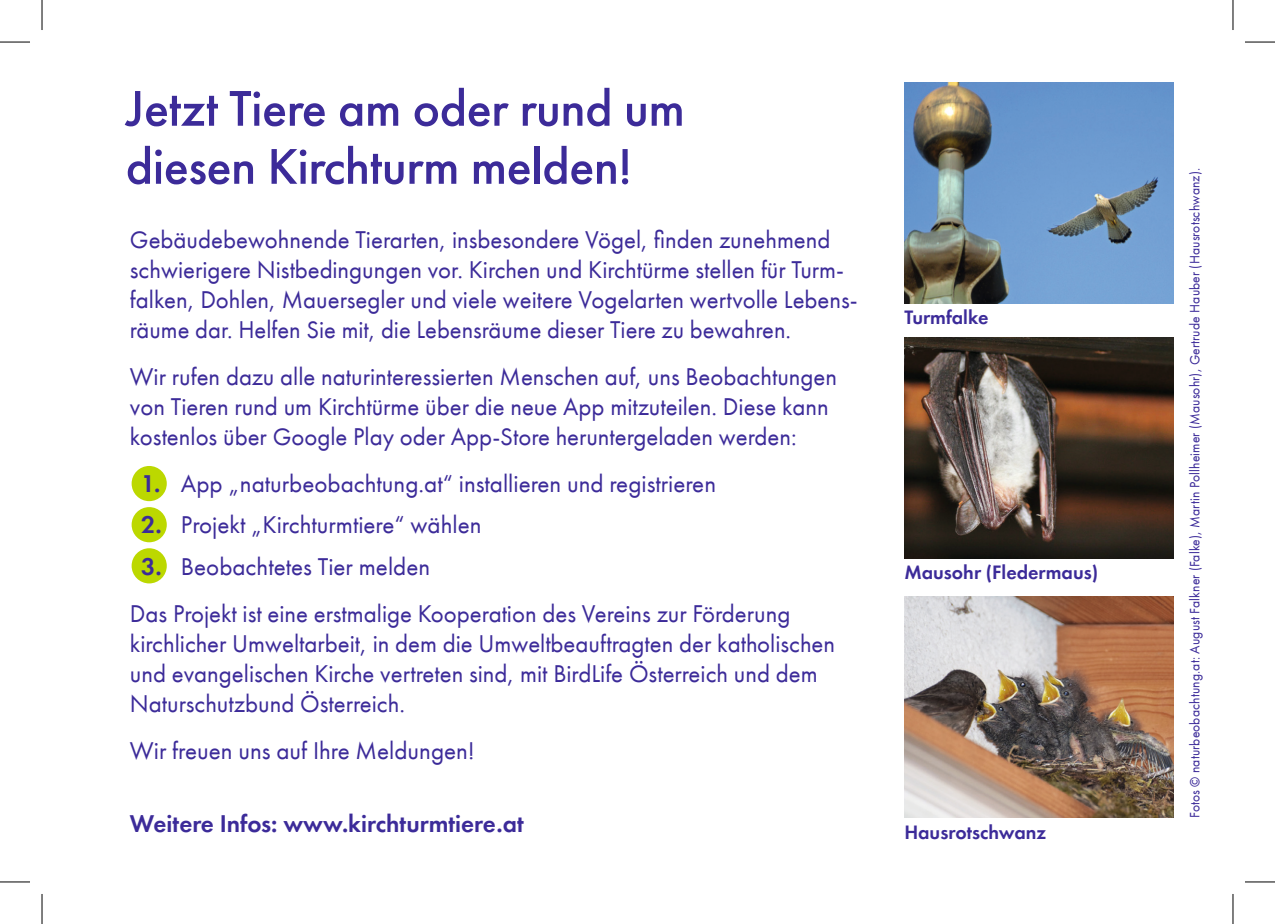
<style>
.page{position:relative;width:1275px;height:924px;background:#fff}
.page>*{position:absolute;margin:0;border:0;box-sizing:border-box;transform-origin:0 0}
.t1{font:500 52px/58px "Futura PT";letter-spacing:-.01em;color:#3c2b99}
.t2{font:25px/30px "Futura PT";color:#3c2b99}
.t3{font:600 25px "Futura PT";color:#3c2b99}
.t4{font:600 20px "Futura PT";color:#3c2b99}
.t5{font:14px "Futura PT";letter-spacing:.01em;color:#3c2b99}
.s1{font-weight:600}
</style>
<div class="page">
<img style="left:904px;top:82px;width:269px;height:222px">
<img style="left:904px;top:337px;width:269px;height:221px">
<img style="left:904px;top:596px;width:269px;height:221px">
<div style="left:132px;top:548px;width:35px;height:35px;background:#bcd800;border-radius:50%"></div>
<div style="left:132px;top:507px;width:35px;height:35px;background:#bcd800;border-radius:50%"></div>
<div style="left:132px;top:465px;width:35px;height:36px;background:#bcd800;border-radius:50%"></div>
<hr style="left:0;top:42px;width:30px;height:1px;background:#000">
<hr style="left:1245px;top:42px;width:30px;height:1px;background:#000">
<hr style="left:0;top:881px;width:30px;height:1px;background:#000">
<hr style="left:1245px;top:881px;width:30px;height:1px;background:#000">
<hr style="left:42px;top:0;width:1px;height:30px;background:#000">
<hr style="left:42px;top:893px;width:1px;height:30px;background:#000">
<hr style="left:1232px;top:0;width:1px;height:30px;background:#000">
<hr style="left:1232px;top:893px;width:1px;height:30px;background:#000">
<h1 class="t1" style="left:126px;top:79px;width:561px">Jetzt Tiere am oder rund um diesen Kirchturm melden!</h1>
<p class="t2" style="left:130px;top:224px;width:729px">Gebäudebewohnende Tierarten, insbesondere Vögel, finden zunehmend schwierigere Nistbedingungen vor. Kirchen und Kirchtürme stellen für Turm&shy;falken, Dohlen, Mauersegler und viele weitere Vogelarten wertvolle Lebens&shy;räume dar. Helfen Sie mit, die Lebensräume dieser Tiere zu bewahren.</p>
<p class="t2" style="left:130px;top:361px;width:708px">Wir rufen dazu alle naturinteressierten Menschen auf, uns Beobachtungen von Tieren rund um Kirchtürme über die neue App mitzuteilen. Diese kann kostenlos über Google Play oder App-Store heruntergeladen werden:</p>
<p class="t2" style="left:141px;top:468px;width:576px"><span class="s1">1.</span> App „naturbeobachtung.at“ installieren und registrieren</p>
<p class="t2" style="left:141px;top:509px;width:342px"><span class="s1">2.</span> Projekt „Kirchturmtiere“ wählen</p>
<p class="t2" style="left:130px;top:542px;width:662px;line-height:47px;text-indent:11px"><span class="s1">3.</span> Beobachtetes Tier melden<br>Das Projekt ist eine erstmalige Kooperation des Vereins zur Förderung</p>
<p class="t2" style="left:130px;top:628px;width:706px">kirchlicher Umweltarbeit, in dem die Umweltbeauftragten der katholischen und evangelischen Kirche vertreten sind, mit BirdLife Österreich und dem<br>Naturschutzbund Österreich.</p>
<p class="t2" style="left:130px;top:735px;width:346px">Wir freuen uns auf Ihre Meldungen!</p>
<p class="t3" style="left:130px;top:807px;width:395px">Weitere Infos: www.kirchturmtiere.at</p>
<p class="t4" style="left:904px;top:305px;width:86px">Turmfalke</p>
<p class="t4" style="left:904px;top:559px;width:195px">Mausohr (Fledermaus)</p>
<p class="t4" style="left:904px;top:819px;width:143px">Hausrotschwanz</p>
<p class="t5" style="left:1186px;top:817px;width:651px;rotate:-90deg">Fotos © naturbeobachtung.at: August Falkner (Falke), Martin Pollheimer (Mausohr), Gertrude Hauber (Hausrotschwanz).</p>
</div>
